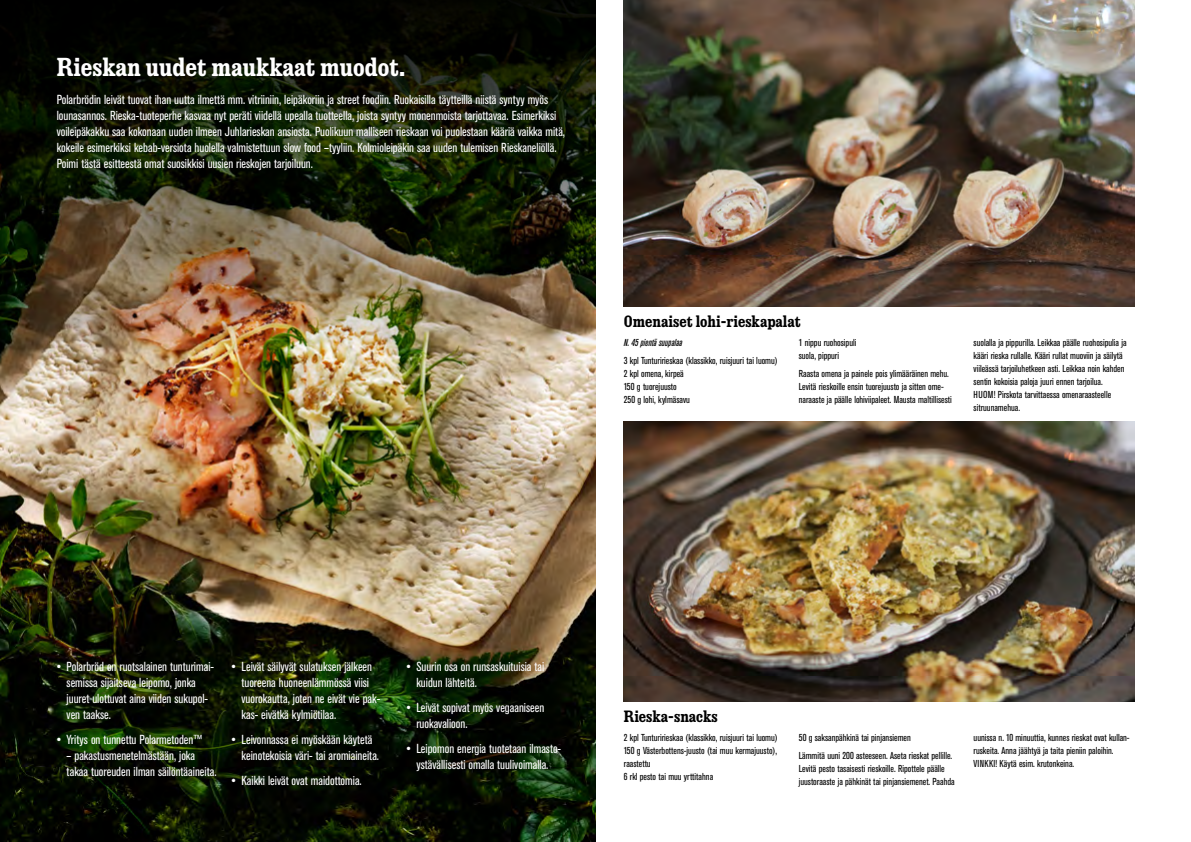
<style>
.page{position:relative;width:1191px;height:842px;background:#fff}
.page>*{position:absolute;margin:0;border:0;box-sizing:border-box;transform-origin:0 0}
.t1{font:27px "Audebaud";color:#fff}
.t2{font:17px "Audebaud";color:#000}
.t3{font:condensed 13px/16px "Akzidenz Grotesk BE";color:#fff}
.t4{font:condensed 10px/13px "Akzidenz Grotesk BE";color:#000}
.t5{font:italic 500 condensed 10px "Akzidenz Grotesk BE";color:#000}
</style>
<div class="page">
<img style="left:0;top:406px;width:595px;height:436px">
<img style="left:0;top:0;width:595px;height:406px">
<img style="left:624px;top:0;width:510px;height:306px">
<img style="left:624px;top:421px;width:510px;height:281px">
<h1 class="t1" style="left:57px;top:58px;width:350px">Rieskan uudet maukkaat muodot.</h1>
<p class="t3" style="left:57px;top:92px;width:510px">Polarbrödin leivät tuovat ihan uutta ilmettä mm. vitriiniin, leipäkoriin ja street foodiin. Ruokaisilla täytteillä niistä syntyy myös lounasannos. Rieska-tuoteperhe kasvaa nyt peräti viidellä upealla tuotteella, joista syntyy monenmoista tarjottavaa. Esimerkiksi voileipäkakku saa kokonaan uuden ilmeen Juhlarieskan ansiosta. Puolikuun malliseen rieskaan voi puolestaan kääriä vaikka mitä, kokeile esimerkiksi kebab-versiota huolella valmistettuun slow food –tyyliin. Kolmioleipäkin saa uuden tulemisen Rieskaneliöllä.<br>Poimi tästä esitteestä omat suosikkisi uusien rieskojen tarjoiluun.</p>
<h2 class="t2" style="left:624px;top:316px;width:178px">Omenaiset lohi-rieskapalat</h2>
<p class="t5" style="left:624px;top:337px;width:60px">N. 45 pientä suupalaa</p>
<p class="t4" style="left:624px;top:354px;width:155px">3 kpl Tunturirieskaa (klassikko, ruisjuuri tai luomu)<br>2 kpl omena, kirpeä<br>150 g tuorejuusto<br>250 g lohi, kylmäsavu</p>
<p class="t4" style="left:798px;top:337px;width:59px">1 nippu ruohosipuli suola, pippuri</p>
<p class="t4" style="left:798px;top:367px;width:155px">Raasta omena ja painele pois ylimääräinen mehu.<br>Levitä rieskoille ensin tuorejuusto ja sitten ome&shy;naraaste ja päälle lohiviipaleet. Mausta maltillisesti</p>
<p class="t4" style="left:973px;top:337px;width:154px">suolalla ja pippurilla. Leikkaa päälle ruohosipulia ja kääri rieska rullalle. Kääri rullat muoviin ja säilytä viileässä tarjoiluhetkeen asti. Leikkaa noin kahden sentin kokoisia paloja juuri ennen tarjoilua.<br>HUOM! Pirskota tarvittaessa omenaraasteelle sitruunamehua.</p>
<p class="t3" style="left:67px;top:659px;width:149px;text-indent:-10px">• Polarbröd on ruotsalainen tunturimai&shy;semissa sijaitseva leipomo, jonka juuret ulottuvat aina viiden sukupol&shy;ven taakse.</p>
<p class="t3" style="left:57px;top:732px;width:147px">• Yritys on tunnettu Polarmetoden™</p>
<p class="t3" style="left:67px;top:748px;width:151px">– pakastusmenetelmästään, joka takaa tuoreuden ilman säilöntäaineita.</p>
<p class="t3" style="left:241px;top:659px;width:140px;text-indent:-10px">• Leivät säilyvät sulatuksen jälkeen tuoreena huoneenlämmössä viisi vuorokautta, joten ne eivät vie pak&shy;kas- eivätkä kylmiötilaa.</p>
<p class="t3" style="left:241px;top:732px;width:139px;text-indent:-10px">• Leivonnassa ei myöskään käytetä keinotekoisia väri- tai aromiaineita.</p>
<p class="t3" style="left:231px;top:772px;width:132px">• Kaikki leivät ovat maidottomia.</p>
<p class="t3" style="left:416px;top:659px;width:129px;text-indent:-10px">• Suurin osa on runsaskuituisia tai kuidun lähteitä.</p>
<p class="t3" style="left:416px;top:700px;width:129px;text-indent:-10px">• Leivät sopivat myös vegaaniseen ruokavalioon.</p>
<p class="t3" style="left:406px;top:740px;width:156px;text-align:center">• Leipomon energia tuotetaan ilmasto&shy;ystävällisesti omalla tuulivoimalla.</p>
<h2 class="t2" style="left:624px;top:711px;width:96px">Rieska-snacks</h2>
<p class="t4" style="left:624px;top:731px;width:155px">2 kpl Tunturirieskaa (klassikko, ruisjuuri tai luomu)<br>150 g Västerbottens-juusto (tai muu kermajuusto), raastettu<br>6 rkl pesto tai muu yrttitahna</p>
<p class="t4" style="left:798px;top:729px;width:155px;line-height:17.2px">50 g saksanpähkinä tai pinjansiemen<br>Lämmitä uuni 200 asteeseen. Aseta rieskat pellille.</p>
<p class="t4" style="left:798px;top:762px;width:157px">Levitä pesto tasaisesti rieskoille. Ripottele päälle juustoraaste ja pähkinät tai pinjansiemenet. Paahda</p>
<p class="t4" style="left:973px;top:731px;width:158px">uunissa n. 10 minuuttia, kunnes rieskat ovat kullan&shy;ruskeita. Anna jäähtyä ja taita pieniin paloihin.<br>VINKKI! Käytä esim. krutonkeina.</p>
</div>
